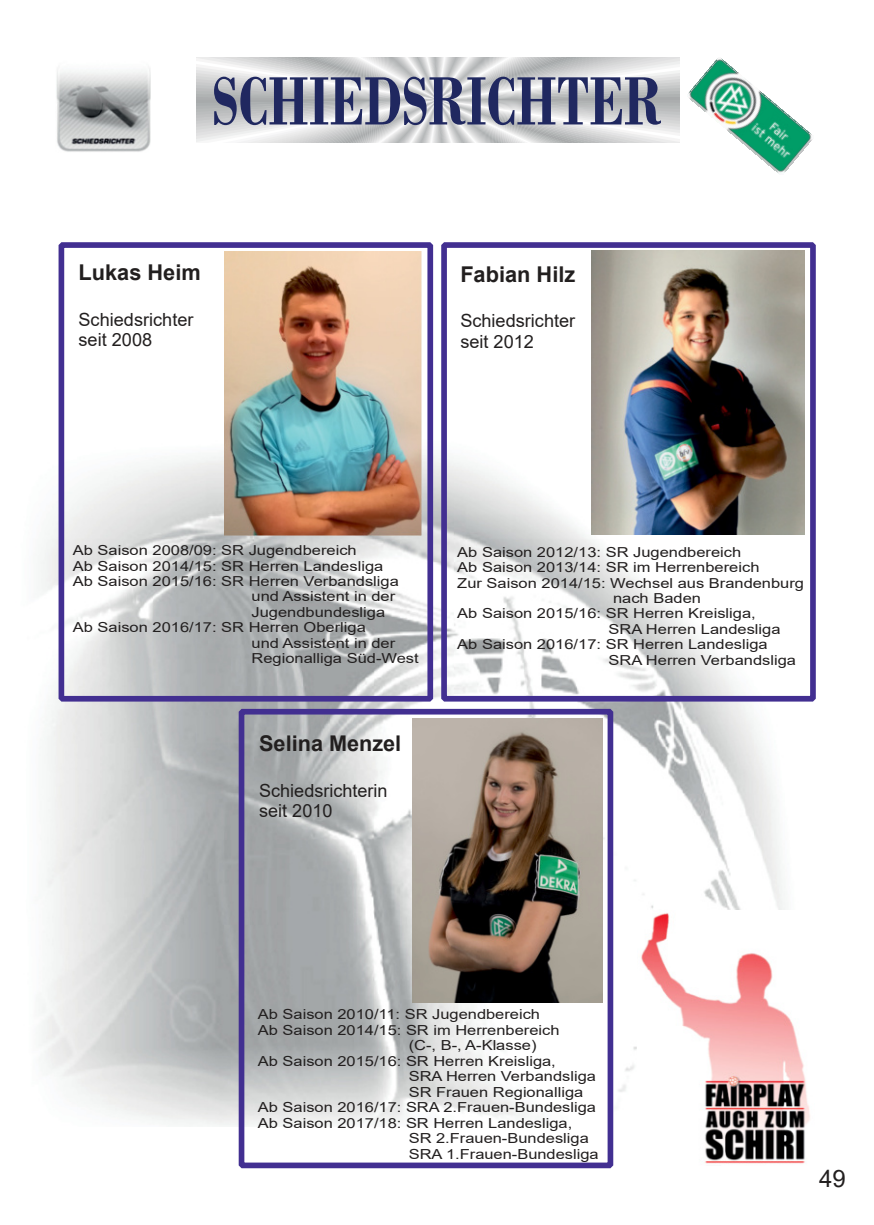
<style>
.page{position:relative;width:874px;height:1225px;background:#fff}
.page>*{position:absolute;margin:0;border:0;box-sizing:border-box;transform-origin:0 0}
.t1{font:700 72px "Bodoni";color:#202860;scale:.75 1}
.t2{font:24px "Arial";color:#221f1f}
.t3{font:700 21.8px "Arial";color:#221f1f}
.t4{font:700 21.6px "Arial";color:#221f1f}
.t5{font:18.2px/20.2px "Arial";color:#221f1f}
.t6{font:18px/20.2px "Arial";color:#221f1f}
.t7{font:13.8px "Arial";color:#221f1f;scale:1.2 1}
.t8{font:13.8px "Arial";color:#221f1f;scale:1.19 1}
</style>
<div class="page">
<img style="left:56px;top:68px;width:94px;height:84px">
<img style="left:39px;top:310px;width:777px;height:816px">
<svg style="left:196px;top:57px;width:482px;height:85px"></svg>
<div style="left:238px;top:709px;width:375px;height:459px;border:6px solid #422f91"></div>
<div style="left:58px;top:242px;width:375px;height:459px;border:6px solid #422f91"></div>
<div style="left:441px;top:242px;width:374px;height:459px;border:6px solid #422f91"></div>
<img style="left:413px;top:718px;width:189px;height:284px">
<img style="left:591px;top:251px;width:212px;height:283px">
<img style="left:224px;top:252px;width:197px;height:283px">
<img style="left:688px;top:58px;width:125px;height:116px">
<img style="left:637px;top:910px;width:177px;height:254px">
<h1 class="t1" style="left:212px;top:58px;width:601px">SCHIEDSRICHTER</h1>
<h3 class="t3" style="left:78px;top:257px;width:124px">Lukas Heim</h3>
<h3 class="t5" style="left:78px;top:309px;width:116px">Schiedsrichter seit 2008</h3>
<h3 class="t3" style="left:460px;top:259px;width:116px">Fabian Hilz</h3>
<h3 class="t5" style="left:460px;top:311px;width:116px">Schiedsrichter seit 2012</h3>
<p class="t7" style="left:73px;top:541px;width:238px">Ab Saison 2008/09: SR Jugendbereich</p>
<p class="t7" style="left:73px;top:556px;width:260px">Ab Saison 2014/15: SR Herren Landesliga</p>
<p class="t7" style="left:73px;top:571px;width:273px">Ab Saison 2015/16: SR Herren Verbandsliga</p>
<p class="t7" style="left:251px;top:587px;width:121px">und Assistent in der</p>
<p class="t7" style="left:251px;top:602px;width:113px">Jugendbundesliga</p>
<p class="t7" style="left:73px;top:618px;width:245px">Ab Saison 2016/17: SR Herren Oberliga</p>
<p class="t7" style="left:251px;top:633px;width:121px">und Assistent in der</p>
<p class="t7" style="left:251px;top:648px;width:141px">Regionalliga Süd-West</p>
<h3 class="t4" style="left:259px;top:728px;width:144px">Selina Menzel</h3>
<h3 class="t6" style="left:259px;top:780px;width:130px">Schiedsrichterin seit 2010</h3>
<p class="t7" style="left:457px;top:542px;width:238px">Ab Saison 2012/13: SR Jugendbereich</p>
<p class="t7" style="left:457px;top:558px;width:253px">Ab Saison 2013/14: SR im Herrenbereich</p>
<p class="t7" style="left:457px;top:573px;width:290px">Zur Saison 2014/15: Wechsel aus Brandenburg</p>
<p class="t7" style="left:612px;top:588px;width:75px">nach Baden</p>
<p class="t7" style="left:457px;top:604px;width:250px">Ab Saison 2015/16: SR Herren Kreisliga,</p>
<p class="t7" style="left:608px;top:619px;width:145px">SRA Herren Landesliga</p>
<p class="t7" style="left:457px;top:635px;width:260px">Ab Saison 2016/17: SR Herren Landesliga</p>
<p class="t7" style="left:608px;top:650px;width:158px">SRA Herren Verbandsliga</p>
<p class="t8" style="left:258px;top:1005px;width:238px">Ab Saison 2010/11: SR Jugendbereich</p>
<p class="t8" style="left:258px;top:1020px;width:255px">Ab Saison 2014/15: SR im Herrenbereich</p>
<p class="t8" style="left:408px;top:1036px;width:109px">(C-, B-, A-Klasse)</p>
<p class="t8" style="left:258px;top:1051px;width:252px">Ab Saison 2015/16: SR Herren Kreisliga,</p>
<p class="t8" style="left:408px;top:1067px;width:159px">SRA Herren Verbandsliga</p>
<p class="t8" style="left:408px;top:1082px;width:148px">SR Frauen Regionalliga</p>
<p class="t8" style="left:258px;top:1098px;width:285px">Ab Saison 2016/17: SRA 2.Frauen-Bundesliga</p>
<p class="t8" style="left:258px;top:1113px;width:265px">Ab Saison 2017/18: SR Herren Landesliga,</p>
<p class="t8" style="left:408px;top:1129px;width:153px">SR 2.Frauen-Bundesliga</p>
<p class="t8" style="left:408px;top:1144px;width:161px">SRA 1.Frauen-Bundesliga</p>
<h2 class="t2" style="left:818px;top:1162px;width:28px">49</h2>
</div>
